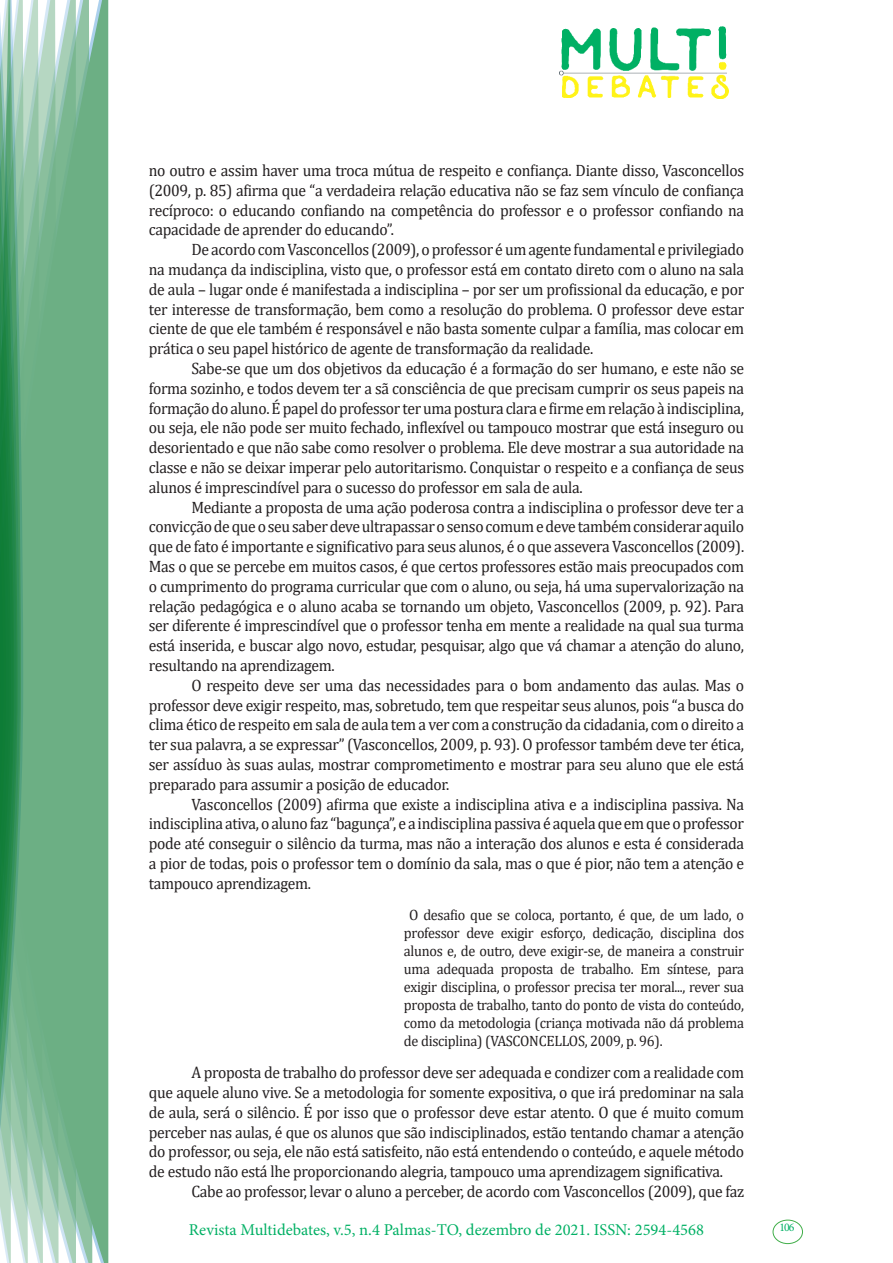
<style>
.page{position:relative;width:893px;height:1263px;background:#fff}
.page>*{position:absolute;margin:0;border:0;box-sizing:border-box;transform-origin:0 0}
.Texto_base{font:16.5px/19.8px "Cambria";letter-spacing:-.02em;color:#231f20;text-align:justify;scale:.95 1}
.t1{font:16.5px "Minion Pro";color:#00b064}
.Citação_deb{font:15px/18px "Cambria";letter-spacing:-.02em;color:#231f20;text-align:justify;scale:.95 1}
.t2{font:11.7px "Minion Pro";color:#00b064}
</style>
<div class="page">
<img style="left:559px;top:26px;width:169px;height:72px">
<div style="left:95px;top:0;width:14px;height:1263px;background:#6caf84"></div>
<svg style="left:79px;top:0;width:16px;height:1263px;background:#71b289"></svg>
<svg style="left:62px;top:0;width:17px;height:1263px;background:#75b48c"></svg>
<svg style="left:45px;top:0;width:17px;height:1263px;background:#7cb792"></svg>
<svg style="left:30px;top:0;width:15px;height:1263px;background:#80ba96"></svg>
<svg style="left:0;top:0;width:30px;height:1263px;background:#61a97f"></svg>
<div style="left:772px;top:1219px;width:31px;height:25px;border:1px solid #40ae49;border-radius:50%"></div>
<p class="Texto_base" style="left:149px;top:160px;width:628px">no outro e assim haver uma troca mútua de respeito e confiança. Diante disso, Vasconcellos (2009, p. 85) afirma que “a verdadeira relação educativa não se faz sem vínculo de confiança recíproco: o educando confiando na competência do professor e o professor confiando na capacidade de aprender do educando”.</p>
<p class="Texto_base" style="left:149px;top:240px;width:628px;text-indent:43px">De acordo com Vasconcellos (2009), o professor é um agente fundamental e privilegiado na mudança da indisciplina, visto que, o professor está em contato direto com o aluno na sala de aula – lugar onde é manifestada a indisciplina – por ser um profissional da educação, e por ter interesse de transformação, bem como a resolução do problema. O professor deve estar ciente de que ele também é responsável e não basta somente culpar a família, mas colocar em prática o seu papel histórico de agente de transformação da realidade.</p>
<p class="Texto_base" style="left:149px;top:358px;width:628px;text-indent:43px">Sabe-se que um dos objetivos da educação é a formação do ser humano, e este não se forma sozinho, e todos devem ter a sã consciência de que precisam cumprir os seus papeis na formação do aluno. É papel do professor ter uma postura clara e firme em relação à indisciplina, ou seja, ele não pode ser muito fechado, inflexível ou tampouco mostrar que está inseguro ou desorientado e que não sabe como resolver o problema. Ele deve mostrar a sua autoridade na classe e não se deixar imperar pelo autoritarismo. Conquistar o respeito e a confiança de seus alunos é imprescindível para o sucesso do professor em sala de aula.</p>
<p class="Texto_base" style="left:149px;top:497px;width:628px;text-indent:43px">Mediante a proposta de uma ação poderosa contra a indisciplina o professor deve ter a convicção de que o seu saber deve ultrapassar o senso comum e deve também considerar aquilo que de fato é importante e significativo para seus alunos, é o que assevera Vasconcellos (2009).<br>Mas o que se percebe em muitos casos, é que certos professores estão mais preocupados com o cumprimento do programa curricular que com o aluno, ou seja, há uma supervalorização na relação pedagógica e o aluno acaba se tornando um objeto, Vasconcellos (2009, p. 92). Para ser diferente é imprescindível que o professor tenha em mente a realidade na qual sua turma está inserida, e buscar algo novo, estudar, pesquisar, algo que vá chamar a atenção do aluno, resultando na aprendizagem.</p>
<p class="Texto_base" style="left:149px;top:675px;width:628px;text-indent:43px">O respeito deve ser uma das necessidades para o bom andamento das aulas. Mas o professor deve exigir respeito, mas, sobretudo, tem que respeitar seus alunos, pois “a busca do clima ético de respeito em sala de aula tem a ver com a construção da cidadania, com o direito a ter sua palavra, a se expressar” (Vasconcellos, 2009, p. 93). O professor também deve ter ética, ser assíduo às suas aulas, mostrar comprometimento e mostrar para seu aluno que ele está preparado para assumir a posição de educador.</p>
<p class="Texto_base" style="left:149px;top:794px;width:628px;text-indent:43px">Vasconcellos (2009) afirma que existe a indisciplina ativa e a indisciplina passiva. Na indisciplina ativa, o aluno faz “bagunça”, e a indisciplina passiva é aquela que em que o professor pode até conseguir o silêncio da turma, mas não a interação dos alunos e esta é considerada a pior de todas, pois o professor tem o domínio da sala, mas o que é pior, não tem a atenção e tampouco aprendizagem.</p>
<p class="Citação_deb" style="left:404px;top:905px;width:360px;text-indent:5px">O desafio que se coloca, portanto, é que, de um lado, o professor deve exigir esforço, dedicação, disciplina dos alunos e, de outro, deve exigir-se, de maneira a construir uma adequada proposta de trabalho. Em síntese, para exigir disciplina, o professor precisa ter moral..., rever sua proposta de trabalho, tanto do ponto de vista do conteúdo, como da metodologia (criança motivada não dá problema de disciplina) (VASCONCELLOS, 2009, p. 96).</p>
<p class="Texto_base" style="left:149px;top:1062px;width:628px;text-indent:43px">A proposta de trabalho do professor deve ser adequada e condizer com a realidade com que aquele aluno vive. Se a metodologia for somente expositiva, o que irá predominar na sala de aula, será o silêncio. É por isso que o professor deve estar atento. O que é muito comum perceber nas aulas, é que os alunos que são indisciplinados, estão tentando chamar a atenção do professor, ou seja, ele não está satisfeito, não está entendendo o conteúdo, e aquele método de estudo não está lhe proporcionando alegria, tampouco uma aprendizagem significativa.</p>
<p class="Texto_base" style="left:191px;top:1181px;width:583px">Cabe ao professor, levar o aluno a perceber, de acordo com Vasconcellos (2009), que faz</p>
<p class="t1" style="left:189px;top:1218px;width:517px">Revista Multidebates, v.5, n.4 Palmas-TO, dezembro de 2021. ISSN: 2594-4568</p>
<p class="t2" style="left:779px;top:1219px;width:16px">106</p>
</div>
